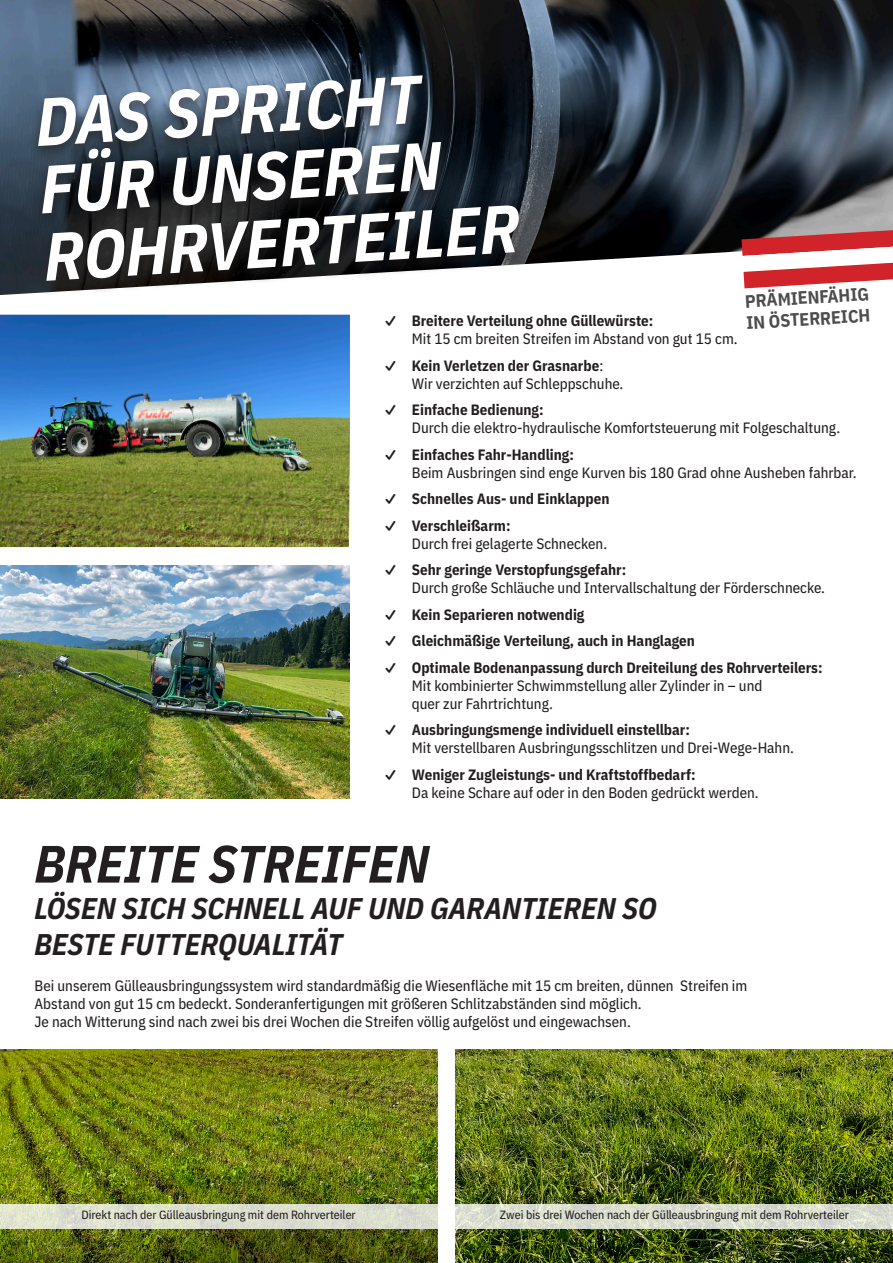
<style>
.page{position:relative;width:893px;height:1263px;background:#fff}
.page>*{position:absolute;margin:0;border:0;box-sizing:border-box;transform-origin:0 0}
.t1{font:italic 700 67.5px/67.8px "IBM Plex Sans Cond";color:#fff}
.t2{font:italic 700 52.5px "IBM Plex Sans Cond";color:#231f20}
.t3{font:italic 700 30px/36px "IBM Plex Sans Cond";color:#231f20}
.t4{font:700 18px/21.6px "IBM Plex Sans Cond";color:#4d4d4d}
.t5{font:15px/18px "IBM Plex Sans Cond Text";color:#231f20}
.t6{font:700 15px/26.5px "IBM Plex Sans Cond";color:#231f20}
.t7{font:700 15px "Helvetica Neue";color:#231f20}
.t8{font:12px "IBM Plex Sans Cond Text";color:#231f20}
.s1{font-family:"Helvetica Neue"}
.s2{font-family:"IBM Plex Sans Cond Text";font-weight:400}
</style>
<div class="page">
<img style="left:0;top:1049px;width:437px;height:214px">
<img style="left:456px;top:1049px;width:437px;height:214px">
<svg style="left:0;top:1204px;width:893px;height:25px;background:#dcded0"></svg>
<img style="left:0;top:0;width:893px;height:295px">
<img style="left:0;top:315px;width:350px;height:232px">
<img style="left:0;top:566px;width:350px;height:232px">
<div style="left:28px;top:70px;width:501px;height:227px;background:#231f20;opacity:.75"></div>
<svg style="left:741px;top:230px;width:151px;height:58px"></svg>
<hr style="left:892px;top:220px;width:1px;height:73px;background:#fff">
<h1 class="t1" style="left:32px;top:85px;width:478px;rotate:-4deg">DAS SPRICHT<br>FÜR UNSEREN<br>ROHRVERTEILER</h1>
<p class="t4" style="left:744px;top:289px;width:126px;rotate:-4deg">PRÄMIENFÄHIG<br>IN ÖSTERREICH</p>
<p class="t6" style="left:385px;top:307px;width:270px"><span class="s1">࢟</span> Breitere Verteilung ohne Güllewürste:</p>
<p class="t5" style="left:412px;top:329px;width:327px">Mit 15 cm breiten Streifen im Abstand von gut 15 cm.</p>
<p class="t6" style="left:385px;top:351px;width:220px"><span class="s1">࢟</span> Kein Verletzen der Grasnarbe<span class="s2">:</span></p>
<p class="t5" style="left:412px;top:373px;width:213px">Wir verzichten auf Schleppschuhe.</p>
<p class="t6" style="left:385px;top:396px;width:160px"><span class="s1">࢟</span> Einfache Bedienung:</p>
<p class="t5" style="left:412px;top:418px;width:430px">Durch die elektro-hydraulische Komfortsteuerung mit Folgeschaltung.</p>
<p class="t6" style="left:385px;top:440px;width:191px"><span class="s1">࢟</span> Einfaches Fahr-Handling:</p>
<p class="t5" style="left:412px;top:462px;width:446px">Beim Ausbringen sind enge Kurven bis 180 Grad ohne Ausheben fahrbar.</p>
<p class="t6" style="left:412px;top:485px;width:199px;text-indent:-27px"><span class="s1">࢟</span> Schnelles Aus- und Einklappen<br>Verschleißarm:</p>
<p class="t7" style="left:385px;top:514px;width:13px">࢟</p>
<p class="t5" style="left:412px;top:533px;width:197px">Durch frei gelagerte Schnecken.</p>
<p class="t6" style="left:385px;top:556px;width:243px"><span class="s1">࢟</span> Sehr geringe Verstopfungsgefahr:</p>
<p class="t5" style="left:412px;top:578px;width:415px">Durch große Schläuche und Intervallschaltung der Förderschnecke.</p>
<p class="t6" style="left:385px;top:600px;width:439px"><span class="s1">࢟</span> Kein Separieren notwendig<br><span class="s1">࢟</span> Gleichmäßige Verteilung, auch in Hanglagen<br><span class="s1">࢟</span> Optimale Bodenanpassung durch Dreiteilung des Rohrverteilers:</p>
<p class="t5" style="left:412px;top:675px;width:352px">Mit kombinierter Schwimmstellung aller Zylinder in – und quer zur Fahrtrichtung.</p>
<p class="t6" style="left:385px;top:716px;width:307px"><span class="s1">࢟</span> Ausbringungsmenge individuell einstellbar:</p>
<p class="t5" style="left:412px;top:738px;width:384px">Mit verstellbaren Ausbringungsschlitzen und Drei-Wege-Hahn.</p>
<p class="t6" style="left:385px;top:760px;width:312px"><span class="s1">࢟</span> Weniger Zugleistungs- und Kraftstoffbedarf:</p>
<p class="t5" style="left:412px;top:782px;width:348px">Da keine Schare auf oder in den Boden gedrückt werden.</p>
<h2 class="t2" style="left:35px;top:822px;width:396px">BREITE STREIFEN</h2>
<h3 class="t3" style="left:35px;top:887px;width:624px">LÖSEN SICH SCHNELL AUF UND GARANTIEREN SO<br>BESTE FUTTERQUALITÄT</h3>
<p class="t5" style="left:35px;top:975px;width:714px">Bei unserem Gülleausbringungssystem wird standardmäßig die Wiesenfläche mit 15 cm breiten, dünnen Streifen im<br>Abstand von gut 15 cm bedeckt. Sonderanfertigungen mit größeren Schlitzabständen sind möglich.<br>Je nach Witterung sind nach zwei bis drei Wochen die Streifen völlig aufgelöst und eingewachsen.</p>
<p class="t8" style="left:81px;top:1206px;width:276px">Direkt nach der Gülleausbringung mit dem Rohrverteiler</p>
<p class="t8" style="left:500px;top:1206px;width:351px">Zwei bis drei Wochen nach der Gülleausbringung mit dem Rohrverteiler</p>
</div>
